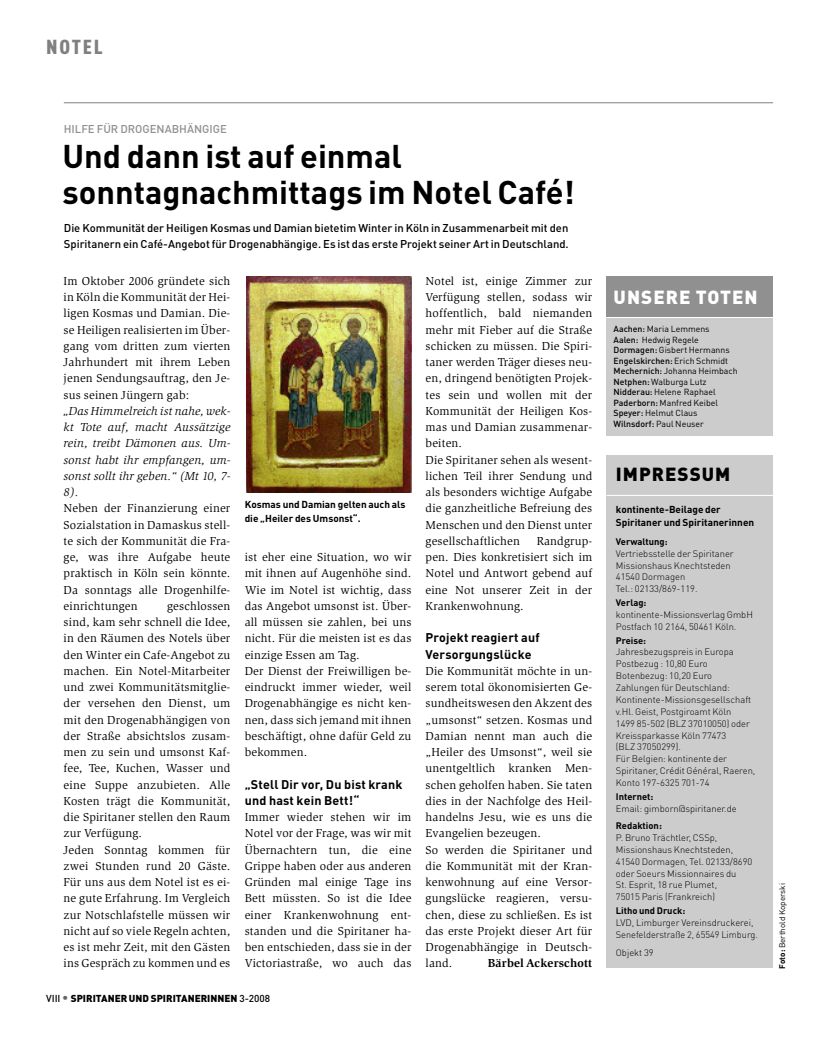
<style>
.page{position:relative;width:837px;height:1049px;background:#fff}
.page>*{position:absolute;margin:0;border:0;box-sizing:border-box;transform-origin:0 0}
.t1{font:700 32.5px/36.2px "DIN Pro";color:#000}
.t2{font:900 20px "DIN Cond";letter-spacing:.085em;color:#808080;scale:1.1 1}
.t3{font:900 18.75px "DIN Pro";letter-spacing:.055em;color:#fff}
.t4{font:900 18.75px "DIN Pro";letter-spacing:.055em;color:#000}
.t5{font:700 12.5px/16.2px "DIN Pro";letter-spacing:.015em;color:#000}
.t6{font:11.88px/16.2px "Slimbach Std";letter-spacing:.015em;color:#000;text-align:justify}
.t7{font:italic 11.88px/16.2px "Slimbach Std";letter-spacing:.015em;color:#000;text-align:justify}
.t8{font:700 11.88px "Slimbach Std";letter-spacing:.015em;color:#000}
.t9{font:500 11.25px/16.2px "DIN Pro";color:#000}
.t10{font:500 11.25px "DIN Pro";color:#909090}
.t11{font:700 10px/13.1px "DIN Pro";color:#000}
.t12{font:900 10px "DIN Pro";color:#000}
.t13{font:300 9.38px/11.9px "DIN Pro";color:#000}
.t14{font:700 9.38px "DIN Pro";color:#000}
.t15{font:8.75px/10.5px "DIN Pro";color:#000}
.t16{font:8.12px "DIN Pro";color:#000}
.s1{font-weight:500}
.s2{font-weight:500;font-size:12.5px;color:#666}
.s3{font-weight:700}
</style>
<div class="page">
<div style="left:606px;top:454px;width:166px;height:513px;background:#ccc"></div>
<hr style="left:606px;top:495px;width:166px;height:1px;background:#fff">
<img style="left:246px;top:276px;width:165px;height:216px">
<div style="left:606px;top:276px;width:166px;height:160px;background:#ccc"></div>
<div style="left:606px;top:276px;width:166px;height:41px;background:#909090"></div>
<hr style="left:606px;top:317px;width:166px;height:1px;background:#fff">
<hr style="left:64px;top:102px;width:708px;height:1px;background:#808080">
<h2 class="t2" style="left:46px;top:35px;width:53px">NOTEL</h2>
<p class="t10" style="left:64px;top:122px;width:164px">HILFE FÜR DROGENABHÄNGIGE</p>
<h1 class="t1" style="left:63px;top:137px;width:513px">Und dann ist auf einmal sonntagnachmittags im Notel Café!</h1>
<p class="t9" style="left:64px;top:220px;width:506px">Die Kommunität der Heiligen Kosmas und Damian bietetim Winter in Köln in Zusammenarbeit mit den<br>Spiritanern ein Café-Angebot für Drogenabhängige. Es ist das erste Projekt seiner Art in Deutschland.</p>
<p class="t6" style="left:64px;top:274px;width:168px">Im Oktober 2006 gründete sich in Köln die Kommunität der Hei&shy;ligen Kosmas und Damian. Die&shy;se Heiligen realisierten im Über&shy;gang vom dritten zum vierten Jahrhundert mit ihrem Leben jenen Sendungsauftrag, den Je&shy;sus seinen Jüngern gab:</p>
<p class="t7" style="left:64px;top:404px;width:168px">„Das Himmelreich ist nahe, wek&shy;kt Tote auf, macht Aussätzige rein, treibt Dämonen aus. Um&shy;sonst habt ihr empfangen, um&shy;sonst sollt ihr geben.“ (Mt 10, 7- 8).</p>
<p class="t6" style="left:64px;top:501px;width:168px">Neben der Finanzierung einer Sozialstation in Damaskus stell&shy;te sich der Kommunität die Fra&shy;ge, was ihre Aufgabe heute praktisch in Köln sein könnte.<br>Da sonntags alle Drogenhilfe&shy;einrichtungen</p>
<p class="t6" style="left:64px;top:599px;width:168px;text-align:left;text-indent:103px">geschlossen sind, kam sehr schnell die Idee, in den Räumen des Notels über den Winter ein Cafe-Angebot zu machen. Ein Notel-Mitarbeiter und zwei Kommunitätsmitglie&shy;der versehen den Dienst, um mit den Drogenabhängigen von der Straße absichtslos zusam&shy;men zu sein und umsonst Kaf&shy;fee, Tee, Kuchen, Wasser und eine Suppe anzubieten. Alle<br>Kosten trägt die Kommunität, die Spiritaner stellen den Raum zur Verfügung.<br>Jeden Sonntag kommen für zwei Stunden rund 20 Gäste.<br>Für uns aus dem Notel ist es ei&shy;ne gute Erfahrung. Im Vergleich zur Notschlafstelle müssen wir nicht auf so viele Regeln achten, es ist mehr Zeit, mit den Gästen ins Gespräch zu kommen und es</p>
<p class="t11" style="left:244px;top:498px;width:162px;line-height:13.8px">Kosmas und Damian gelten auch als die „Heiler des Umsonst“.</p>
<p class="t6" style="left:244px;top:550px;width:168px;text-align:left">ist eher eine Situation, wo wir mit ihnen auf Augenhöhe sind.<br>Wie im Notel ist wichtig, dass das Angebot umsonst ist. Über&shy;all müssen sie zahlen, bei uns nicht. Für die meisten ist es das einzige Essen am Tag.<br>Der Dienst der Freiwilligen be&shy;eindruckt immer wieder, weil<br>Drogenabhängige es nicht ken&shy;nen, dass sich jemand mit ihnen beschäftigt, ohne dafür Geld zu bekommen.</p>
<p class="t5" style="left:244px;top:776px;width:159px">„Stell Dir vor, Du bist krank und hast kein Bett!“</p>
<p class="t6" style="left:244px;top:810px;width:168px">Immer wieder stehen wir im Notel vor der Frage, was wir mit Übernachtern tun, die eine Grippe haben oder aus anderen Gründen mal einige Tage ins Bett müssten. So ist die Idee einer Krankenwohnung ent&shy;standen und die Spiritaner ha&shy;ben entschieden, dass sie in der Victoriastraße, wo auch das</p>
<p class="t12" style="left:46px;top:992px;width:226px"><span class="s1">VIII</span> <span class="s2">•</span> SPIRITANER UND SPIRITANERINNEN <span class="s1">3-2008</span></p>
<p class="t6" style="left:425px;top:274px;width:168px;text-align:left">Notel ist, einige Zimmer zur<br>Verfügung stellen, sodass wir hoffentlich, bald niemanden mehr mit Fieber auf die Straße schicken zu müssen. Die Spiri&shy;taner werden Träger dieses neu&shy;en, dringend benötigten Projek&shy;tes sein und wollen mit der<br>Kommunität der Heiligen Kos&shy;mas und Damian zusammenar&shy;beiten.<br>Die Spiritaner sehen als wesent&shy;lichen Teil ihrer Sendung und als besonders wichtige Aufgabe die ganzheitliche Befreiung des<br>Menschen und den Dienst unter gesellschaftlichen</p>
<p class="t6" style="left:425px;top:534px;width:168px;text-indent:111px">Randgrup&shy;pen. Dies konkretisiert sich im Notel und Antwort gebend auf eine Not unserer Zeit in der Krankenwohnung.</p>
<p class="t5" style="left:425px;top:629px;width:116px">Projekt reagiert auf<br>Versorgungslücke</p>
<p class="t6" style="left:425px;top:664px;width:168px;text-align:left">Die Kommunität möchte in un&shy;serem total ökonomisierten Ge&shy;sundheitswesen den Akzent des „umsonst“ setzen. Kosmas und<br>Damian nennt man auch die „Heiler des Umsonst“, weil sie unentgeltlich kranken Men&shy;schen geholfen haben. Sie taten dies in der Nachfolge des Heil&shy;handelns Jesu, wie es uns die<br>Evangelien bezeugen.<br>So werden die Spiritaner und die Kommunität mit der Kran&shy;kenwohnung auf eine Versor&shy;gungslücke reagieren, versu&shy;chen, diese zu schließen. Es ist das erste Projekt dieser Art für<br>Drogenabhängige in Deutsch&shy;land.</p>
<p class="t8" style="left:487px;top:959px;width:106px">Bärbel Ackerschott</p>
<h3 class="t3" style="left:613px;top:286px;width:145px">UNSERE TOTEN</h3>
<p class="t15" style="left:613px;top:324px;width:126px"><span class="s1">Aachen:</span> Maria Lemmens<br><span class="s1">Aalen:</span> Hedwig Regele<br><span class="s1">Dormagen:</span> Gisbert Hermanns<br><span class="s1">Engelskirchen:</span> Erich Schmidt<br><span class="s1">Mechernich:</span> Johanna Heimbach<br><span class="s1">Netphen:</span> Walburga Lutz<br><span class="s1">Nidderau:</span> Helene Raphael<br><span class="s1">Paderborn:</span> Manfred Keibel<br><span class="s1">Speyer:</span> Helmut Claus<br><span class="s1">Wilnsdorf:</span> Paul Neuser</p>
<h3 class="t4" style="left:615px;top:463px;width:116px">IMPRESSUM</h3>
<p class="t11" style="left:615px;top:502px;width:140px">kontinente-Beilage der<br>Spiritaner und Spiritanerinnen</p>
<p class="t14" style="left:615px;top:536px;width:53px">Verwaltung:</p>
<p class="t13" style="left:615px;top:547px;width:119px">Vertriebsstelle der Spiritaner<br>Missionshaus Knechtsteden<br>41540 Dormagen<br>Tel.: 02133/869-119.</p>
<p class="t14" style="left:615px;top:597px;width:32px">Verlag:</p>
<p class="t13" style="left:615px;top:609px;width:138px">kontinente-Missionsverlag GmbH<br>Postfach 10 2164, 50461 Köln.</p>
<p class="t14" style="left:615px;top:635px;width:32px">Preise:</p>
<p class="t13" style="left:615px;top:646px;width:141px">Jahresbezugspreis in Europa<br>Postbezug : 10,80 Euro<br>Botenbezug: 10,20 Euro<br>Zahlungen für Deutschland:<br>Kontinente-Missionsgesellschaft v.Hl. Geist, Postgiroamt Köln<br>1499 85-502 (BLZ 37010050) oder<br>Kreissparkasse Köln 77473<br>(BLZ 37050299).<br>Für Belgien: kontinente der<br>Spiritaner, Crédit Général, Raeren,<br>Konto 197-6325 701-74</p>
<p class="t14" style="left:615px;top:791px;width:39px">Internet:</p>
<p class="t13" style="left:615px;top:802px;width:122px">Email: gimborn@spiritaner.de</p>
<p class="t14" style="left:615px;top:820px;width:48px">Redaktion:</p>
<p class="t13" style="left:615px;top:832px;width:138px">P. Bruno Trächtler, CSSp,<br>Missionshaus Knechtsteden,<br>41540 Dormagen, Tel. 02133/8690 oder Soeurs Missionnaires du<br>St. Esprit, 18 rue Plumet,<br>75015 Paris (Frankreich)</p>
<p class="t14" style="left:615px;top:905px;width:71px">Litho und Druck:</p>
<p class="t13" style="left:615px;top:917px;width:143px">LVD, Limburger Vereinsdruckerei,<br>Senefelderstraße 2, 65549 Limburg.</p>
<p class="t13" style="left:615px;top:947px;width:39px">Objekt 39</p>
<p class="t16" style="left:777px;top:968px;width:87px;rotate:-90deg"><span class="s3">Foto:</span> Berthold Koperski</p>
</div>
